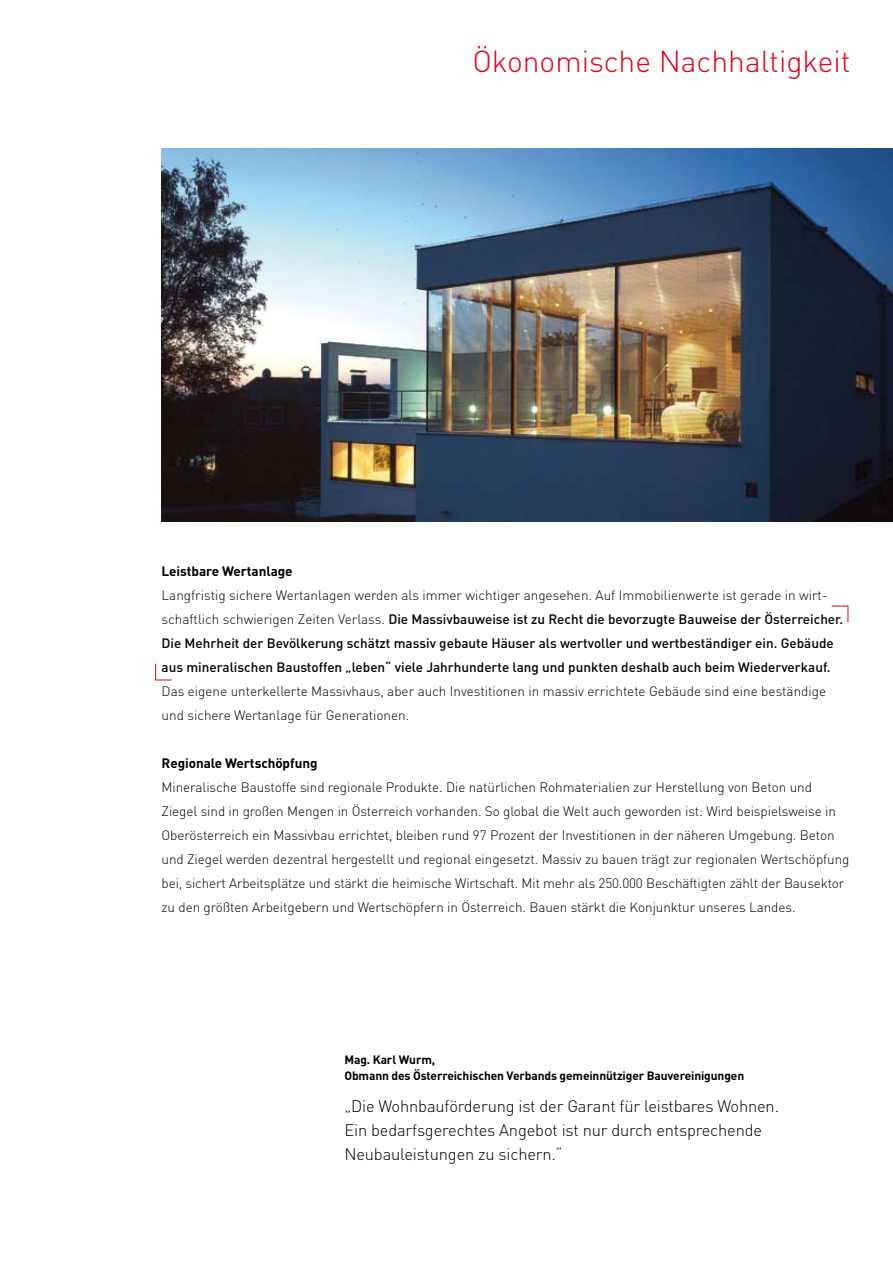
<style>
.page{position:relative;width:893px;height:1263px;background:#fff}
.page>*{position:absolute;margin:0;border:0;box-sizing:border-box;transform-origin:0 0}
.t1{font:300 30px "DIN";color:#e2001a}
.t2{font:300 16.5px/24px "DIN";letter-spacing:-.01em;color:#000}
.t3{font:300 13.5px/24px "DIN";letter-spacing:-.005em;color:#000}
.t4{font:500 13.5px/24px "DIN";color:#000}
.t5{font:700 13.5px "DIN";letter-spacing:-.005em;color:#000}
.t6{font:700 12px/16.5px "DIN";letter-spacing:-.01em;color:#000}
.s1{font-weight:300}
</style>
<div class="page">
<img style="left:162px;top:149px;width:731px;height:373px">
<svg style="left:155px;top:663px;width:17px;height:18px"></svg>
<svg style="left:831px;top:605px;width:18px;height:18px"></svg>
<h1 class="t1" style="left:472px;top:43px;width:380px">Ökonomische Nachhaltigkeit</h1>
<p class="t5" style="left:162px;top:562px;width:133px">Leistbare Wertanlage</p>
<p class="t4" style="left:162px;top:583px;width:683px"><span class="s1">Langfristig sichere Wertanlagen werden als immer wichtiger angesehen. Auf Immobilienwerte ist gerade in wirt&shy;schaftlich schwierigen Zeiten Verlass.</span> Die Massivbauweise ist zu Recht die bevorzugte Bauweise der Österreicher.<br>Die Mehrheit der Bevölkerung schätzt massiv gebaute Häuser als wertvoller und wertbeständiger ein. Gebäude aus mineralischen Baustoffen „leben“ viele Jahrhunderte lang und punkten deshalb auch beim Wiederverkauf.</p>
<p class="t3" style="left:162px;top:679px;width:666px">Das eigene unterkellerte Massivhaus, aber auch Investitionen in massiv errichtete Gebäude sind eine beständige und sichere Wertanlage für Generationen.</p>
<p class="t5" style="left:162px;top:754px;width:157px">Regionale Wertschöpfung</p>
<p class="t3" style="left:162px;top:775px;width:689px">Mineralische Baustoffe sind regionale Produkte. Die natürlichen Rohmaterialien zur Herstellung von Beton und Ziegel sind in großen Mengen in Österreich vorhanden. So global die Welt auch geworden ist: Wird beispielsweise in Oberösterreich ein Massivbau errichtet, bleiben rund 97 Prozent der Investitionen in der näheren Umgebung. Beton und Ziegel werden dezentral hergestellt und regional eingesetzt. Massiv zu bauen trägt zur regionalen Wertschöpfung bei, sichert Arbeitsplätze und stärkt die heimische Wirtschaft. Mit mehr als 250.000 Beschäftigten zählt der Bausektor zu den größten Arbeitgebern und Wertschöpfern in Österreich. Bauen stärkt die Konjunktur unseres Landes.</p>
<p class="t6" style="left:344px;top:1050px;width:401px">Mag. Karl Wurm,<br>Obmann des Österreichischen Verbands gemeinnütziger Bauvereinigungen</p>
<p class="t2" style="left:344px;top:1093px;width:436px">„Die Wohnbauförderung ist der Garant für leistbares Wohnen.<br>Ein bedarfsgerechtes Angebot ist nur durch entsprechende<br>Neubauleistungen zu sichern.“</p>
</div>
